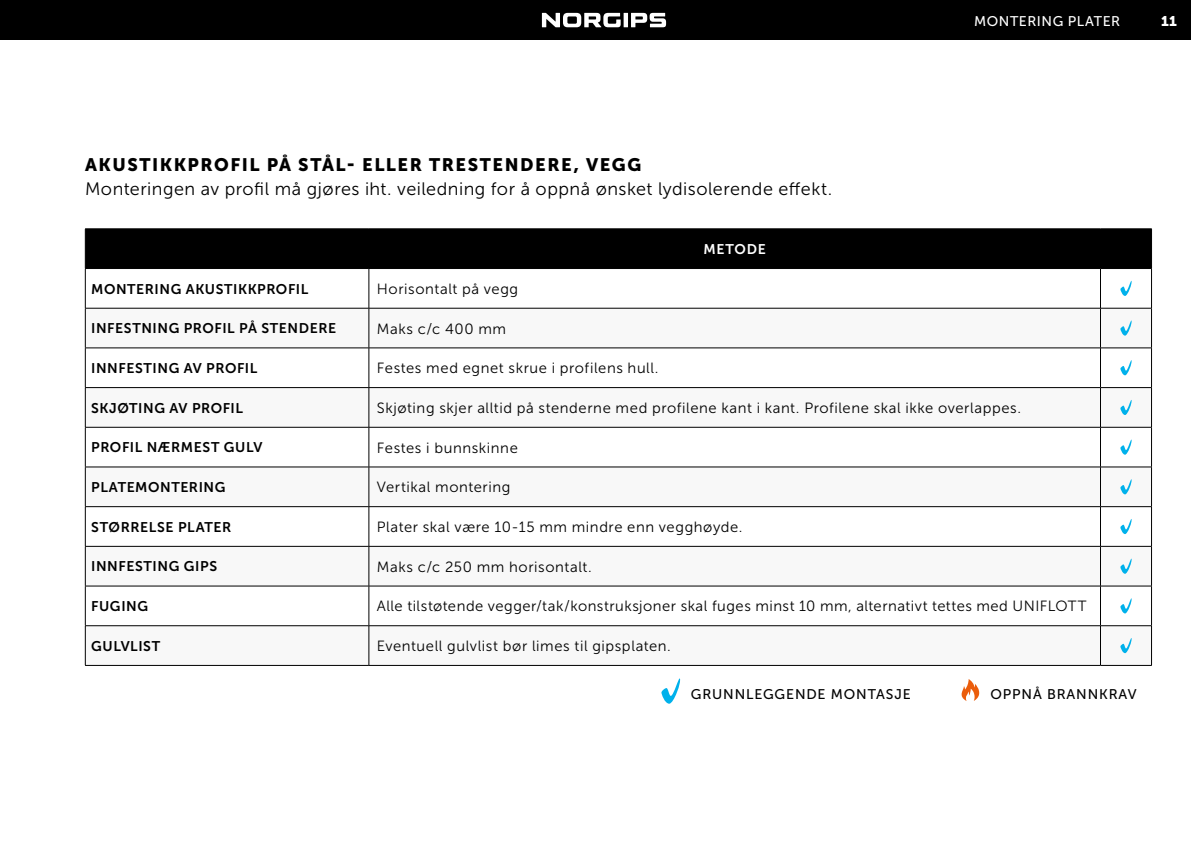
<style>
.page{position:relative;width:1191px;height:842px;background:#fff}
.page>*{position:absolute;margin:0;border:0;box-sizing:border-box;transform-origin:0 0}
.t1{font:18px "Museo Sans 300";letter-spacing:.025em;color:#000}
.t2{font:18px "Museo Sans 900";letter-spacing:.085em;color:#000}
.t3{font:14.8px "Museo Sans 300";letter-spacing:.04em;color:#000}
.t4{font:14px "Museo Sans 700";letter-spacing:.04em;color:#000}
.t5{font:14px "Museo Sans 500";letter-spacing:.06em;color:#000}
.t6{font:14px "Museo Sans 500";letter-spacing:.04em;color:#fff}
.t7{font:14px "Museo Sans 700";letter-spacing:.055em;color:#fff}
.t8{font:14px "Museo Sans 900";color:#fff}
</style>
<div class="page">
<div style="left:0;top:0;width:1191px;height:40px;background:#000"></div>
<div style="left:623px;top:13px;width:5px;height:14px;background:#fff"></div>
<svg style="left:631px;top:13px;width:35px;height:14px"></svg>
<svg style="left:542px;top:13px;width:78px;height:14px"></svg>
<div style="left:86px;top:229px;width:1065px;height:39px;background:#000"></div>
<svg style="left:86px;top:347px;width:282px;height:318px"></svg>
<svg style="left:369px;top:309px;width:782px;height:356px"></svg>
<hr style="left:85px;top:228px;width:284px;height:1px;background:#000">
<hr style="left:85px;top:229px;width:1px;height:39px;background:#000">
<hr style="left:369px;top:228px;width:731px;height:1px;background:#000">
<hr style="left:368px;top:229px;width:1px;height:39px;background:#000">
<hr style="left:1100px;top:228px;width:51px;height:1px;background:#000">
<hr style="left:1100px;top:229px;width:1px;height:39px;background:#000">
<hr style="left:1151px;top:229px;width:1px;height:39px;background:#000">
<hr style="left:85px;top:268px;width:284px;height:1px;background:#000">
<hr style="left:85px;top:269px;width:1px;height:39px;background:#000">
<hr style="left:369px;top:268px;width:731px;height:1px;background:#000">
<hr style="left:368px;top:269px;width:1px;height:39px;background:#000">
<hr style="left:1100px;top:268px;width:51px;height:1px;background:#000">
<hr style="left:1100px;top:269px;width:1px;height:39px;background:#000">
<hr style="left:1151px;top:269px;width:1px;height:39px;background:#000">
<hr style="left:85px;top:308px;width:284px;height:1px;background:#000">
<hr style="left:85px;top:308px;width:1px;height:40px;background:#000">
<hr style="left:369px;top:308px;width:731px;height:1px;background:#000">
<hr style="left:368px;top:308px;width:1px;height:40px;background:#000">
<hr style="left:1100px;top:308px;width:51px;height:1px;background:#000">
<hr style="left:1100px;top:308px;width:1px;height:40px;background:#000">
<hr style="left:1151px;top:308px;width:1px;height:40px;background:#000">
<hr style="left:85px;top:348px;width:284px;height:1px;background:#000">
<hr style="left:85px;top:348px;width:1px;height:39px;background:#000">
<hr style="left:369px;top:348px;width:731px;height:1px;background:#000">
<hr style="left:368px;top:348px;width:1px;height:39px;background:#000">
<hr style="left:1100px;top:348px;width:51px;height:1px;background:#000">
<hr style="left:1100px;top:348px;width:1px;height:39px;background:#000">
<hr style="left:1151px;top:348px;width:1px;height:39px;background:#000">
<hr style="left:85px;top:387px;width:284px;height:1px;background:#000">
<hr style="left:85px;top:388px;width:1px;height:39px;background:#000">
<hr style="left:369px;top:387px;width:731px;height:1px;background:#000">
<hr style="left:368px;top:388px;width:1px;height:39px;background:#000">
<hr style="left:1100px;top:387px;width:51px;height:1px;background:#000">
<hr style="left:1100px;top:388px;width:1px;height:39px;background:#000">
<hr style="left:1151px;top:388px;width:1px;height:39px;background:#000">
<hr style="left:85px;top:427px;width:284px;height:1px;background:#000">
<hr style="left:85px;top:427px;width:1px;height:40px;background:#000">
<hr style="left:369px;top:427px;width:731px;height:1px;background:#000">
<hr style="left:368px;top:427px;width:1px;height:40px;background:#000">
<hr style="left:1100px;top:427px;width:51px;height:1px;background:#000">
<hr style="left:1100px;top:427px;width:1px;height:40px;background:#000">
<hr style="left:1151px;top:427px;width:1px;height:40px;background:#000">
<hr style="left:85px;top:467px;width:284px;height:1px;background:#000">
<hr style="left:85px;top:467px;width:1px;height:39px;background:#000">
<hr style="left:369px;top:467px;width:731px;height:1px;background:#000">
<hr style="left:368px;top:467px;width:1px;height:39px;background:#000">
<hr style="left:1100px;top:467px;width:51px;height:1px;background:#000">
<hr style="left:1100px;top:467px;width:1px;height:39px;background:#000">
<hr style="left:1151px;top:467px;width:1px;height:39px;background:#000">
<hr style="left:85px;top:506px;width:284px;height:1px;background:#000">
<hr style="left:85px;top:507px;width:1px;height:39px;background:#000">
<hr style="left:369px;top:506px;width:731px;height:1px;background:#000">
<hr style="left:368px;top:507px;width:1px;height:39px;background:#000">
<hr style="left:1100px;top:506px;width:51px;height:1px;background:#000">
<hr style="left:1100px;top:507px;width:1px;height:39px;background:#000">
<hr style="left:1151px;top:507px;width:1px;height:39px;background:#000">
<hr style="left:85px;top:546px;width:284px;height:1px;background:#000">
<hr style="left:85px;top:547px;width:1px;height:39px;background:#000">
<hr style="left:369px;top:546px;width:731px;height:1px;background:#000">
<hr style="left:368px;top:547px;width:1px;height:39px;background:#000">
<hr style="left:1100px;top:546px;width:51px;height:1px;background:#000">
<hr style="left:1100px;top:547px;width:1px;height:39px;background:#000">
<hr style="left:1151px;top:547px;width:1px;height:39px;background:#000">
<hr style="left:85px;top:586px;width:284px;height:1px;background:#000">
<hr style="left:85px;top:586px;width:1px;height:39px;background:#000">
<hr style="left:369px;top:586px;width:731px;height:1px;background:#000">
<hr style="left:368px;top:586px;width:1px;height:39px;background:#000">
<hr style="left:1100px;top:586px;width:51px;height:1px;background:#000">
<hr style="left:1100px;top:586px;width:1px;height:39px;background:#000">
<hr style="left:1151px;top:586px;width:1px;height:39px;background:#000">
<hr style="left:85px;top:625px;width:284px;height:1px;background:#000">
<hr style="left:85px;top:626px;width:1px;height:39px;background:#000">
<hr style="left:369px;top:625px;width:731px;height:1px;background:#000">
<hr style="left:368px;top:626px;width:1px;height:39px;background:#000">
<hr style="left:1100px;top:625px;width:51px;height:1px;background:#000">
<hr style="left:1100px;top:626px;width:1px;height:39px;background:#000">
<hr style="left:1151px;top:626px;width:1px;height:39px;background:#000">
<hr style="left:85px;top:665px;width:284px;height:1px;background:#000">
<hr style="left:369px;top:665px;width:731px;height:1px;background:#000">
<hr style="left:1100px;top:665px;width:51px;height:1px;background:#000">
<svg style="left:1120px;top:280px;width:12px;height:16px"></svg>
<svg style="left:1120px;top:319px;width:12px;height:17px"></svg>
<svg style="left:1120px;top:359px;width:12px;height:16px"></svg>
<svg style="left:1120px;top:399px;width:12px;height:16px"></svg>
<svg style="left:1120px;top:438px;width:12px;height:17px"></svg>
<svg style="left:1120px;top:478px;width:12px;height:16px"></svg>
<svg style="left:1120px;top:518px;width:12px;height:16px"></svg>
<svg style="left:1120px;top:557px;width:12px;height:17px"></svg>
<svg style="left:1120px;top:597px;width:12px;height:16px"></svg>
<svg style="left:1120px;top:637px;width:12px;height:16px"></svg>
<svg style="left:961px;top:679px;width:18px;height:22px"></svg>
<svg style="left:661px;top:678px;width:20px;height:26px"></svg>
<p class="t2" style="left:85px;top:154px;width:558px">AKUSTIKKPROFIL PÅ STÅL- ELLER TRESTENDERE, VEGG</p>
<p class="t1" style="left:85px;top:179px;width:745px">Monteringen av profil må gjøres iht. veiledning for å oppnå ønsket lydisolerende effekt.</p>
<p class="t7" style="left:703px;top:241px;width:64px">METODE</p>
<p class="t6" style="left:974px;top:13px;width:148px">MONTERING PLATER</p>
<p class="t8" style="left:1161px;top:13px;width:17px">11</p>
<p class="t4" style="left:91px;top:281px;width:218px">MONTERING AKUSTIKKPROFIL</p>
<p class="t3" style="left:377px;top:281px;width:143px">Horisontalt på vegg</p>
<p class="t4" style="left:91px;top:321px;width:246px">INFESTNING PROFIL PÅ STENDERE</p>
<p class="t3" style="left:377px;top:320px;width:131px">Maks c/c 400 mm</p>
<p class="t4" style="left:91px;top:360px;width:168px">INNFESTING AV PROFIL</p>
<p class="t3" style="left:377px;top:360px;width:281px">Festes med egnet skrue i profilens hull.</p>
<p class="t4" style="left:91px;top:400px;width:153px">SKJØTING AV PROFIL</p>
<p class="t3" style="left:377px;top:400px;width:643px">Skjøting skjer alltid på stenderne med profilene kant i kant. Profilene skal ikke overlappes.</p>
<p class="t4" style="left:91px;top:440px;width:173px">PROFIL NÆRMEST GULV</p>
<p class="t3" style="left:377px;top:440px;width:142px">Festes i bunnskinne</p>
<p class="t4" style="left:91px;top:479px;width:136px">PLATEMONTERING</p>
<p class="t3" style="left:377px;top:479px;width:135px">Vertikal montering</p>
<p class="t4" style="left:91px;top:519px;width:142px">STØRRELSE PLATER</p>
<p class="t3" style="left:377px;top:519px;width:365px">Plater skal være 10-15 mm mindre enn vegghøyde.</p>
<p class="t4" style="left:91px;top:559px;width:127px">INNFESTING GIPS</p>
<p class="t3" style="left:377px;top:559px;width:214px">Maks c/c 250 mm horisontalt.</p>
<p class="t4" style="left:91px;top:598px;width:58px">FUGING</p>
<p class="t3" style="left:377px;top:598px;width:711px">Alle tilstøtende vegger/tak/konstruksjoner skal fuges minst 10 mm, alternativt tettes med UNIFLOTT</p>
<p class="t4" style="left:91px;top:638px;width:70px">GULVLIST</p>
<p class="t3" style="left:377px;top:638px;width:293px">Eventuell gulvlist bør limes til gipsplaten.</p>
<p class="t5" style="left:691px;top:686px;width:221px">GRUNNLEGGENDE MONTASJE</p>
<p class="t5" style="left:990px;top:686px;width:147px">OPPNÅ BRANNKRAV</p>
</div>
